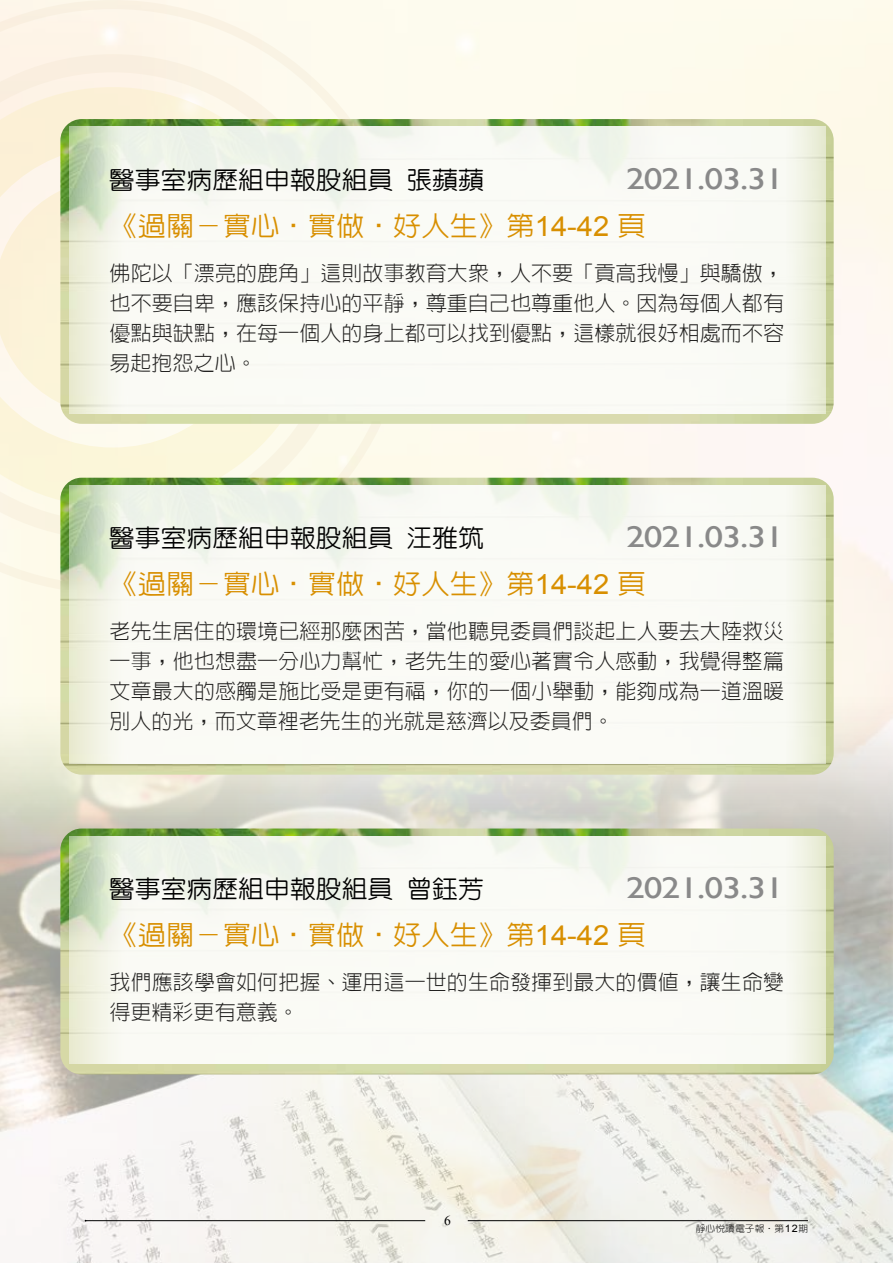
<style>
.page{position:relative;width:893px;height:1263px;background:#fff}
.page>*{position:absolute;margin:0;border:0;box-sizing:border-box;transform-origin:0 0}
.t1{font:30px "Gill Sans";letter-spacing:-.025em;color:#898989;scale:1.25 1}
.t2{font:500 27px "AR Hei B5";color:#d88f00;scale:1.05 1}
.t3{font:500 24.45px "AR Yuan B5";color:#000;scale:1.06 1}
.t4{font:300 21px/30px "AR Hei B5";letter-spacing:.005em;color:#1f1e1d;text-align:justify}
.t5{font:13.5px "Times New Roman";color:#000}
.t6{font:300 9.3px "AR Hei B5";letter-spacing:.01em;color:#000;scale:1.05 1}
.s1{font-family:"Arial";font-weight:400;font-size:27.75px}
.s2{font-family:"AR Yuan B5";font-weight:700}
.s3{font-family:"Arial";font-weight:400;font-size:10.2px}
</style>
<div class="page">
<img style="left:0;top:692px;width:893px;height:571px">
<hr style="left:86px;top:1220px;width:339px;height:1px;background:#000">
<hr style="left:468px;top:1220px;width:340px;height:1px;background:#000">
<svg style="left:0;top:0;width:410px;height:594px;background:#fcf5e4"></svg>
<img style="left:60px;top:119px;width:774px;height:305px">
<img style="left:69px;top:127px;width:756px;height:287px">
<img style="left:60px;top:478px;width:774px;height:297px">
<img style="left:69px;top:485px;width:756px;height:279px">
<img style="left:60px;top:828px;width:774px;height:246px">
<img style="left:69px;top:836px;width:756px;height:228px">
<p class="t3" style="left:109px;top:167px;width:270px">醫事室病歷組申報股組員</p>
<p class="t3" style="left:406px;top:167px;width:75px">張蘋蘋</p>
<h1 class="t1" style="left:626px;top:161px;width:128px">2021.03.31</h1>
<p class="t2" style="left:109px;top:212px;width:512px">《過關－實心‧實做‧好人生》第<span class="s1">14-42</span> 頁</p>
<p class="t4" style="left:110px;top:258px;width:676px">佛陀以「漂亮的鹿角」這則故事教育大眾，人不要「貢高我慢」與驕傲，也不要自卑，應該保持心的平靜，尊重自己也尊重他人。因為每個人都有優點與缺點，在每一個人的身上都可以找到優點，這樣就很好相處而不容易起抱怨之心。</p>
<p class="t3" style="left:109px;top:525px;width:270px">醫事室病歷組申報股組員</p>
<p class="t3" style="left:406px;top:525px;width:75px">汪雅筑</p>
<h1 class="t1" style="left:626px;top:519px;width:128px">2021.03.31</h1>
<p class="t2" style="left:109px;top:570px;width:512px">《過關－實心‧實做‧好人生》第<span class="s1">14-42</span> 頁</p>
<p class="t4" style="left:110px;top:616px;width:676px">老先生居住的環境已經那麼困苦，當他聽見委員們談起上人要去大陸救災一事，他也想盡一分心力幫忙，老先生的愛心著實令人感動，我覺得整篇文章最大的感觸是施比受是更有福，你的一個小舉動，能夠成為一道溫暖別人的光，而文章裡老先生的光就是慈濟以及委員們。</p>
<p class="t3" style="left:406px;top:876px;width:75px">曾鈺芳</p>
<p class="t3" style="left:109px;top:876px;width:270px">醫事室病歷組申報股組員</p>
<h1 class="t1" style="left:626px;top:870px;width:128px">2021.03.31</h1>
<p class="t2" style="left:109px;top:921px;width:512px">《過關－實心‧實做‧好人生》第<span class="s1">14-42</span> 頁</p>
<p class="t4" style="left:110px;top:967px;width:676px">我們應該學會如何把握、運用這一世的生命發揮到最大的價值，讓生命變得更精彩更有意義。</p>
<p class="t5" style="left:444px;top:1211px;width:8px">6</p>
<p class="t6" style="left:696px;top:1223px;width:109px">靜心悅讀電子報<span class="s2">．</span>第<span class="s3">12</span>期</p>
</div>
